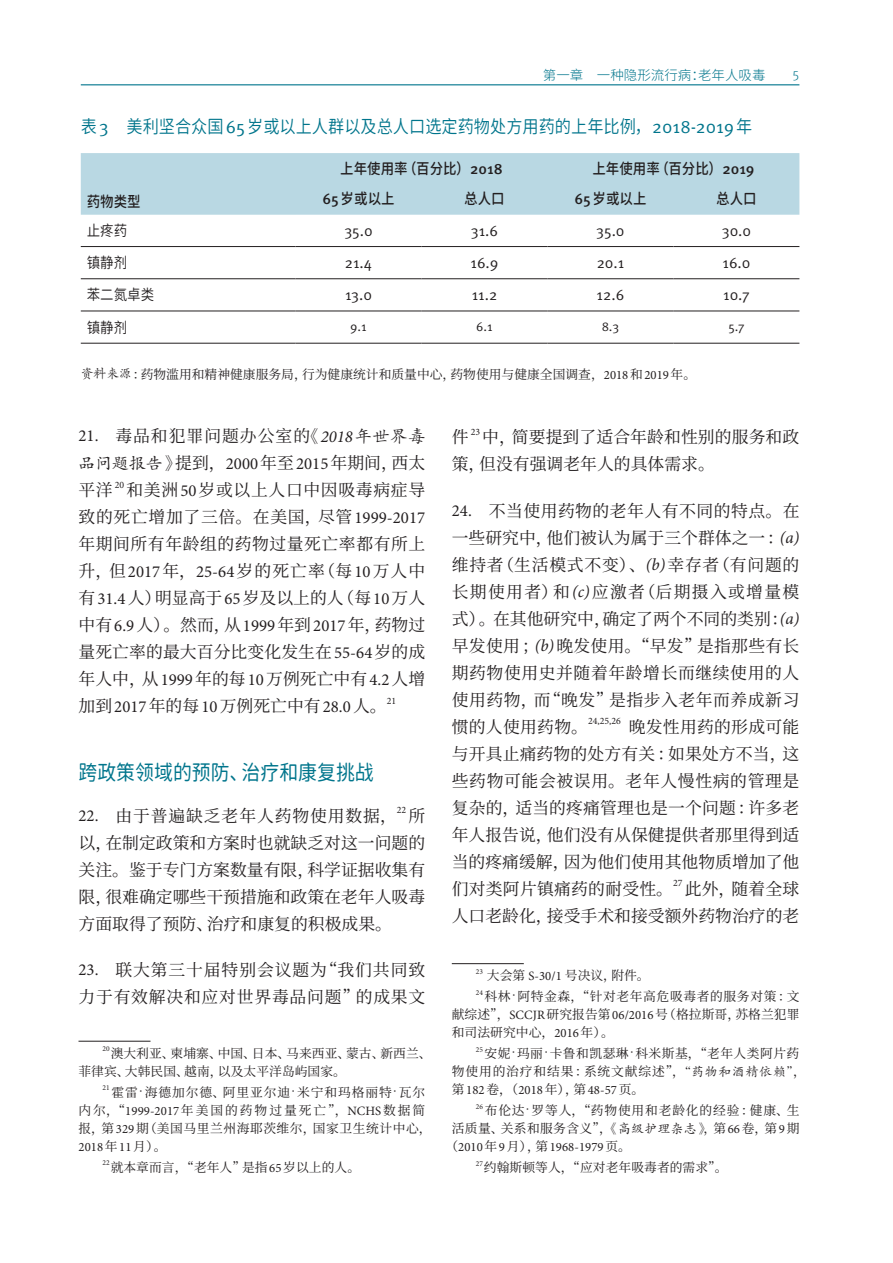
<style>
.page{position:relative;width:893px;height:1263px;background:#fff}
.page>*{position:absolute;margin:0;border:0;box-sizing:border-box;transform-origin:0 0}
.t1{font:21px "Resource Han Rounded CN Regular";color:#00758c;scale:.9 1}
.t2{font:18px "Resource Han Rounded CN Normal";color:#00758c;scale:.9 1}
.t3{font:16.8px/27px "Source Han Serif CN";letter-spacing:.005em;color:#231f20;text-align:justify}
.t4{font:16.8px/27px "Source Han Serif CN";letter-spacing:.045em;color:#231f20}
.t5{font:16.8px "Source Han Serif CN";letter-spacing:.055em;color:#231f20}
.t6{font:15px "Resource Han Rounded CN Medium";color:#231f20;scale:.9 1}
.t7{font:15px "Meta OT Norm";color:#231f20}
.t8{font:15px "Resource Han Rounded CN Normal";color:#231f20;scale:.9 1}
.t9{font:13.5px "Resource Han Rounded CN Light";color:#00758c}
.t10{font:12.75px/18px "Source Han Serif CN";letter-spacing:.03em;color:#231f20;text-align:justify}
.t11{font:12.75px/18px "Source Han Serif CN";letter-spacing:.005em;color:#231f20}
.t12{font:12.75px/18px "Source Han Serif CN";letter-spacing:.07em;color:#231f20}
.t13{font:12.75px/18px "Source Han Serif CN";letter-spacing:.065em;color:#231f20;text-align:right}
.t14{font:12.75px "Minion Pro";letter-spacing:.005em;color:#231f20}
.t15{font:12.75px "Source Han Serif CN";color:#231f20}
.t16{font:12.75px "Meta OT Norm";color:#231f20}
.t17{font:9.75px "Minion Pro";color:#231f20}
.t18{font:7.5px "Minion Pro";letter-spacing:.005em;color:#231f20}
.s1{font-family:"Meta OT";font-weight:300}
.s2{font-family:"Meta OT Norm"}
.s3{font-family:"Meta OT";font-weight:500}
.s4{font-family:"FZKTK GBK1 0"}
.s5{font-family:"Minion Pro"}
.s6{font-family:"Minion Pro";font-style:italic}
.s7{font-family:"Source Han Serif CN"}
</style>
<div class="page">
<hr style="left:81px;top:84px;width:718px;height:1px;background:#00758c">
<hr style="left:79px;top:1041px;width:72px;height:1px;background:#231f20">
<div style="left:81px;top:153px;width:718px;height:62px;background:#b9d8e3"></div>
<hr style="left:81px;top:246px;width:215px;height:1px;background:#231f20">
<hr style="left:296px;top:246px;width:125px;height:1px;background:#231f20">
<hr style="left:421px;top:246px;width:126px;height:1px;background:#231f20">
<hr style="left:547px;top:246px;width:126px;height:1px;background:#231f20">
<hr style="left:673px;top:246px;width:126px;height:1px;background:#231f20">
<hr style="left:81px;top:278px;width:215px;height:1px;background:#231f20">
<hr style="left:296px;top:278px;width:125px;height:1px;background:#231f20">
<hr style="left:421px;top:278px;width:126px;height:1px;background:#231f20">
<hr style="left:547px;top:278px;width:126px;height:1px;background:#231f20">
<hr style="left:673px;top:278px;width:126px;height:1px;background:#231f20">
<hr style="left:81px;top:311px;width:215px;height:1px;background:#231f20">
<hr style="left:296px;top:311px;width:125px;height:1px;background:#231f20">
<hr style="left:421px;top:311px;width:126px;height:1px;background:#231f20">
<hr style="left:547px;top:311px;width:126px;height:1px;background:#231f20">
<hr style="left:673px;top:311px;width:126px;height:1px;background:#231f20">
<hr style="left:81px;top:343px;width:215px;height:1px;background:#231f20">
<hr style="left:296px;top:343px;width:125px;height:1px;background:#231f20">
<hr style="left:421px;top:343px;width:126px;height:1px;background:#231f20">
<hr style="left:547px;top:343px;width:126px;height:1px;background:#231f20">
<hr style="left:673px;top:343px;width:126px;height:1px;background:#231f20">
<hr style="left:452px;top:963px;width:72px;height:1px;background:#231f20">
<p class="t9" style="left:543px;top:67px;width:258px">第一章　一种隐形流行病：老年人吸毒　　<span class="s1">5</span></p>
<p class="t2" style="left:81px;top:117px;width:748px">表<span class="s2">3</span> 美利坚合众国<span class="s2">65</span>岁或以上人群以及总人口选定药物处方用药的上年比例，<span class="s2">2018-2019</span>年</p>
<p class="t6" style="left:87px;top:193px;width:61px">药物类型</p>
<p class="t6" style="left:340px;top:160px;width:182px">上年使用率（百分比）<span class="s3">2018</span></p>
<p class="t6" style="left:592px;top:160px;width:182px">上年使用率（百分比）<span class="s3">2019</span></p>
<p class="t6" style="left:322px;top:190px;width:82px"><span class="s3">65</span>岁或以上</p>
<p class="t6" style="left:464px;top:190px;width:46px">总人口</p>
<p class="t6" style="left:574px;top:190px;width:82px"><span class="s3">65</span>岁或以上</p>
<p class="t6" style="left:716px;top:190px;width:46px">总人口</p>
<p class="t8" style="left:87px;top:222px;width:46px">止疼药</p>
<p class="t7" style="left:344px;top:222px;width:30px">35.0</p>
<p class="t7" style="left:471px;top:222px;width:29px">31.6</p>
<p class="t7" style="left:596px;top:222px;width:30px">35.0</p>
<p class="t7" style="left:722px;top:222px;width:31px">30.0</p>
<p class="t8" style="left:87px;top:254px;width:46px">镇静剂</p>
<p class="t7" style="left:345px;top:254px;width:29px">21.4</p>
<p class="t7" style="left:471px;top:254px;width:29px">16.9</p>
<p class="t7" style="left:597px;top:254px;width:29px">20.1</p>
<p class="t7" style="left:722px;top:254px;width:29px">16.0</p>
<p class="t8" style="left:87px;top:286px;width:76px">苯二氮卓类</p>
<p class="t7" style="left:345px;top:286px;width:29px">13.0</p>
<p class="t7" style="left:472px;top:286px;width:27px">11.2</p>
<p class="t7" style="left:597px;top:286px;width:29px">12.6</p>
<p class="t7" style="left:723px;top:286px;width:28px">10.7</p>
<p class="t8" style="left:87px;top:319px;width:46px">镇静剂</p>
<p class="t16" style="left:350px;top:319px;width:18px">9.1</p>
<p class="t16" style="left:476px;top:319px;width:18px">6.1</p>
<p class="t16" style="left:602px;top:319px;width:19px">8.3</p>
<p class="t16" style="left:728px;top:319px;width:18px">5.7</p>
<p class="t15" style="left:81px;top:367px;width:617px"><span class="s4">资料来源</span>：药物滥用和精神健康服务局，行为健康统计和质量中心，药物使用与健康全国调查，<span class="s5">2018</span>和<span class="s5">2019</span>年。</p>
<p class="t3" style="left:79px;top:423px;width:348px"><span class="s5">21.</span> 毒品和犯罪问题办公室的<span class="s4">《</span><span class="s6">2018</span><span class="s4">年世界毒品问题报告》</span>提到，<span class="s5">2000</span>年至<span class="s5">2015</span>年期间，西太平洋</p>
<p class="t17" style="left:115px;top:478px;width:11px">20</p>
<p class="t3" style="left:79px;top:477px;width:348px;text-indent:48px">和美洲<span class="s5">50</span>岁或以上人口中因吸毒病症导致的死亡增加了三倍。在美国，尽管<span class="s5">1999-2017</span>年期间所有年龄组的药物过量死亡率都有所上升，但<span class="s5">2017</span>年，<span class="s5">25-64</span>岁的死亡率（每<span class="s5">10</span>万人中有<span class="s5">31.4</span>人）明显高于<span class="s5">65</span>岁及以上的人（每<span class="s5">10</span>万人中有<span class="s5">6.9</span>人）。然而，从<span class="s5">1999</span>年到<span class="s5">2017</span>年，药物过量死亡率的最大百分比变化发生在<span class="s5">55-64</span>岁的成年人中，从<span class="s5">1999</span>年的每<span class="s5">10</span>万例死亡中有<span class="s5">4.2</span>人增加到<span class="s5">2017</span>年的每<span class="s5">10</span>万例死亡中有<span class="s5">28.0</span>人。</p>
<p class="t17" style="left:387px;top:694px;width:11px">21</p>
<p class="t1" style="left:79px;top:760px;width:330px">跨政策领域的预防、治疗和康复挑战</p>
<p class="t5" style="left:79px;top:806px;width:320px"><span class="s5">22.</span> 由于普遍缺乏老年人药物使用数据，</p>
<p class="t17" style="left:397px;top:804px;width:11px">22</p>
<p class="t3" style="left:79px;top:802px;width:348px;text-indent:330px">所以，在制定政策和方案时也就缺乏对这一问题的关注。鉴于专门方案数量有限，科学证据收集有限，很难确定哪些干预措施和政策在老年人吸毒方面取得了预防、治疗和康复的积极成果。</p>
<p class="t4" style="left:79px;top:957px;width:348px"><span class="s5">23.</span> 联大第三十届特别会议题为“我们共同致力于有效解决和应对世界毒品问题”的成果文</p>
<p class="t18" style="left:102px;top:1044px;width:9px">20</p>
<p class="t11" style="left:79px;top:1044px;width:355px;text-indent:32px">澳大利亚、柬埔寨、中国、日本、马来西亚、蒙古、新西兰、菲律宾、大韩民国、越南，以及太平洋岛屿国家。</p>
<p class="t18" style="left:102px;top:1083px;width:9px">21</p>
<p class="t12" style="left:79px;top:1083px;width:355px;text-indent:33px">霍雷<sup>·</sup> 海德加尔德、阿里亚尔迪<sup>·</sup> 米宁和玛格丽特<sup>·</sup> 瓦尔内尔，“<span class="s5">1999-2017</span>年美国的药物过量死亡”，<span class="s5">NCHS</span>数据简报，第<span class="s5">329</span>期（美国马里兰州海耶茨维尔，国家卫生统计中心，</p>
<p class="t14" style="left:79px;top:1138px;width:89px">2018<span class="s7">年</span>11<span class="s7">月）。</span></p>
<p class="t18" style="left:102px;top:1158px;width:9px">22</p>
<p class="t11" style="left:111px;top:1158px;width:251px">就本章而言，“老年人”是指<span class="s5">65</span>岁以上的人。</p>
<p class="t3" style="left:452px;top:424px;width:349px;text-indent:30px">中，简要提到了适合年龄和性别的服务和政策，但没有强调老年人的具体需求。</p>
<p class="t3" style="left:452px;top:497px;width:349px"><span class="s5">24.</span> 不当使用药物的老年人有不同的特点。在一些研究中，他们被认为属于三个群体之一：<span class="s6">(a)</span>维持者（生活模式不变）、<span class="s6">(b)</span>幸存者（有问题的长期使用者）和<span class="s6">(c)</span>应激者（后期摄入或增量模式）。在其他研究中，确定了两个不同的类别：<span class="s6">(a)</span>早发使用；<span class="s6">(b)</span>晚发使用。“早发”是指那些有长期药物使用史并随着年龄增长而继续使用的人使用药物，而“晚发”是指步入老年而养成新习惯的人使用药物。</p>
<p class="t3" style="left:452px;top:424px;width:18px">件</p>
<p class="t17" style="left:471px;top:425px;width:11px">23</p>
<p class="t17" style="left:588px;top:715px;width:34px">24,25,26</p>
<p class="t3" style="left:452px;top:713px;width:349px;text-indent:177px">晚发性用药的形成可能与开具止痛药物的处方有关：如果处方不当，这些药物可能会被误用。老年人慢性病的管理是复杂的，适当的疼痛管理也是一个问题：许多老年人报告说，他们没有从保健提供者那里得到适当的疼痛缓解，因为他们使用其他物质增加了他们对类阿片镇痛药的耐受性。</p>
<p class="t17" style="left:673px;top:877px;width:11px">27</p>
<p class="t3" style="left:452px;top:875px;width:349px;text-align:right">此外，随着全球<br>人口老龄化，接受手术和接受额外药物治疗的老</p>
<p class="t18" style="left:476px;top:966px;width:9px">23</p>
<p class="t10" style="left:487px;top:967px;width:164px">大会第 <span class="s5">S-30/1</span> 号决议，附件。</p>
<p class="t18" style="left:476px;top:987px;width:9px">24</p>
<p class="t10" style="left:452px;top:988px;width:349px;text-indent:33px">科林<sup>·</sup> 阿特金森，“针对老年高危吸毒者的服务对策：文献综述”，<span class="s5">SCCJR</span>研究报告第<span class="s5">06/2016</span>号（格拉斯哥，苏格兰犯罪和司法研究中心，<span class="s5">2016</span>年）。</p>
<p class="t18" style="left:476px;top:1044px;width:9px">25</p>
<p class="t10" style="left:452px;top:1045px;width:355px;text-indent:33px">安妮<sup>·</sup>玛丽<sup>·</sup>卡鲁和凯瑟琳<sup>·</sup>科米斯基，“老年人类阿片药物使用的治疗和结果：系统文献综述”，<span class="s4">“药物和酒精依赖”</span>，</p>
<p class="t14" style="left:452px;top:1081px;width:194px"><span class="s7">第</span>182<span class="s7">卷，（</span>2018<span class="s7">年），第</span>48-57<span class="s7">页。</span></p>
<p class="t18" style="left:476px;top:1101px;width:9px">26</p>
<p class="t13" style="left:452px;top:1102px;width:349px">布伦达<sup>·</sup> 罗等人，“药物使用和老龄化的经验：健康、生<br>活质量、关系和服务含义”，<span class="s4">《高级护理杂志》</span>，第<span class="s5">66</span>卷，第<span class="s5">9</span>期</p>
<p class="t14" style="left:445px;top:1138px;width:187px"><span class="s7">（</span>2010<span class="s7">年</span>9<span class="s7">月），第</span>1968-1979<span class="s7">页。</span></p>
<p class="t18" style="left:476px;top:1158px;width:9px">27</p>
<p class="t11" style="left:484px;top:1159px;width:245px">约翰斯顿等人，“应对老年吸毒者的需求”。</p>
</div>
